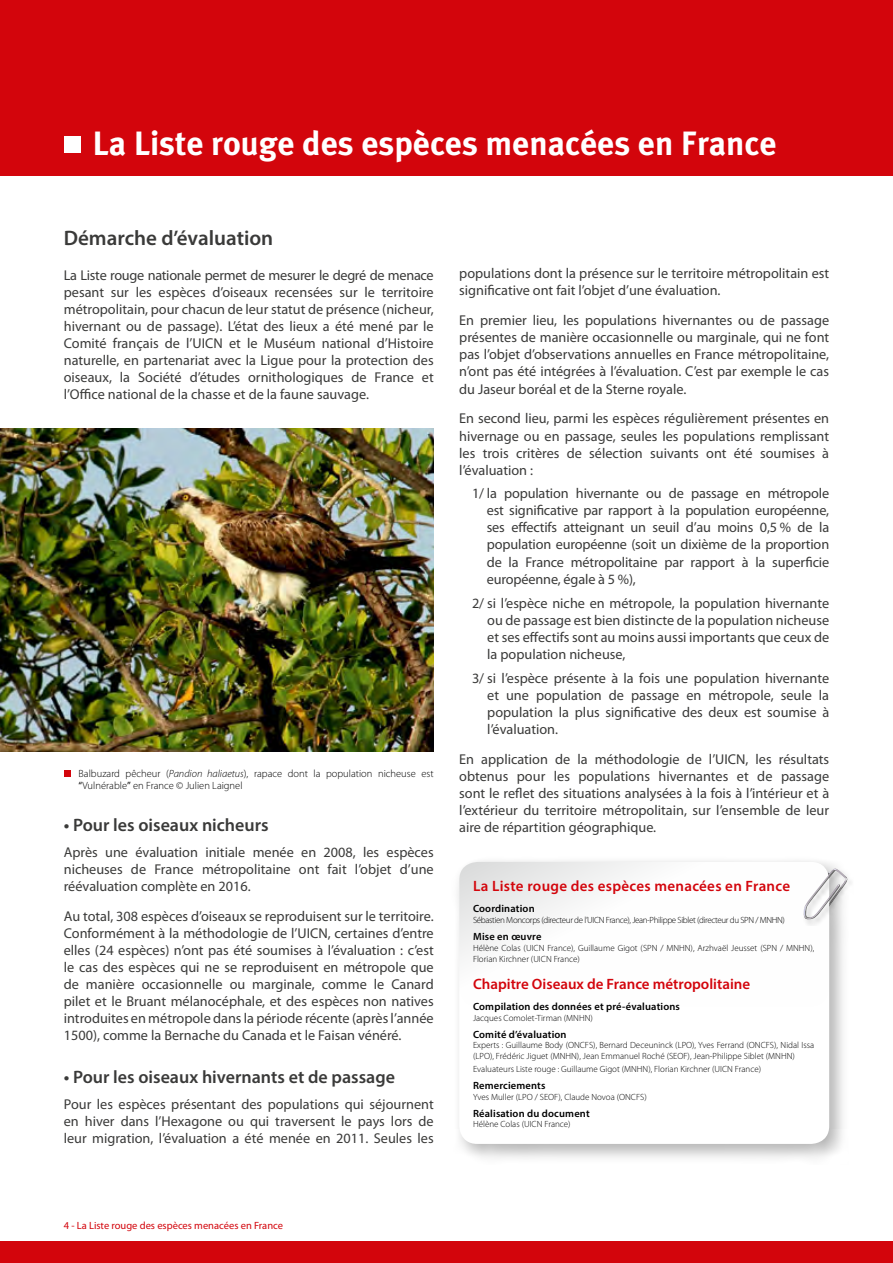
<style>
.page{position:relative;width:893px;height:1263px;background:#fff}
.page>*{position:absolute;margin:0;border:0;box-sizing:border-box;transform-origin:0 0}
.t1{font:700 33.75px "Meta Plus";color:#fff}
.t2{font:600 21px "Myriad Pro";color:#3a3a39}
.t3{font:600 18px "Myriad Pro";color:#3a3a39}
.t4{font:600 15px "Myriad Pro";letter-spacing:.02em;color:#d3050c}
.t5{font:600 15px "Myriad Pro";color:#d3050c}
.t6{font:14.25px/17.1px "Myriad Pro";color:#3a3a39;text-align:justify}
.t7{font:600 10.5px "Myriad Pro";letter-spacing:.015em;color:#000}
.t8{font:300 10.5px/12px "Myriad Pro";color:#000}
.t9{font:10.5px "Myriad Pro";color:#d3050c}
.t10{font:300 9px/11.7px "Myriad Pro";color:#000}
.t11{font:300 9px "Myriad Pro";letter-spacing:-.04em;color:#000}
.s1{font-style:italic}
.s2{font-weight:400}
</style>
<div class="page">
<div style="left:0;top:0;width:893px;height:176px;background:#d3050c"></div>
<div style="left:0;top:1241px;width:893px;height:22px;background:#d3050c"></div>
<div style="left:64px;top:136px;width:16px;height:17px;background:#fff"></div>
<div style="left:452px;top:855px;width:397px;height:309px;background:#000;opacity:.3"></div>
<div style="left:459px;top:862px;width:370px;height:282px;background:#fff;border-radius:18px"></div>
<svg style="left:459px;top:862px;width:370px;height:145px"></svg>
<svg style="left:794px;top:867px;width:56px;height:67px"></svg>
<img style="left:0;top:428px;width:434px;height:324px">
<div style="left:64px;top:770px;width:7px;height:6px;background:#d3050c"></div>
<h1 class="t1" style="left:92px;top:124px;width:686px">La Liste rouge des espèces menacées en France</h1>
<h2 class="t2" style="left:64px;top:225px;width:211px">Démarche d’évaluation</h2>
<p class="t6" style="left:64px;top:266px;width:371px">La Liste rouge nationale permet de mesurer le degré de menace pesant sur les espèces d’oiseaux recensées sur le territoire métropolitain, pour chacun de leur statut de présence (nicheur, hivernant ou de passage). L’état des lieux a été mené par le Comité français de l’UICN et le Muséum national d’Histoire naturelle, en partenariat avec la Ligue pour la protection des oiseaux, la Société d’études ornithologiques de France et l’Office national de la chasse et de la faune sauvage.</p>
<p class="t8" style="left:79px;top:767px;width:357px">Balbuzard pêcheur (<span class="s1">Pandion haliaetus</span>), rapace dont la population nicheuse est <span class="s2">“</span>Vulnérable<span class="s2">”</span> en France © Julien Laignel</p>
<p class="t3" style="left:64px;top:813px;width:206px">• Pour les oiseaux nicheurs</p>
<p class="t6" style="left:64px;top:843px;width:371px">Après une évaluation initiale menée en 2008, les espèces nicheuses de France métropolitaine ont fait l’objet d’une réévaluation complète en 2016.</p>
<p class="t6" style="left:64px;top:907px;width:371px">Au total, 308 espèces d’oiseaux se reproduisent sur le territoire.<br>Conformément à la méthodologie de l’UICN, certaines d’entre elles (24 espèces) n’ont pas été soumises à l’évaluation : c’est le cas des espèces qui ne se reproduisent en métropole que de manière occasionnelle ou marginale, comme le Canard pilet et le Bruant mélanocéphale, et des espèces non natives introduites en métropole dans la période récente (après l’année 1500), comme la Bernache du Canada et le Faisan vénéré.</p>
<p class="t3" style="left:64px;top:1066px;width:333px">• Pour les oiseaux hivernants et de passage</p>
<p class="t6" style="left:64px;top:1095px;width:371px">Pour les espèces présentant des populations qui séjournent en hiver dans l’Hexagone ou qui traversent le pays lors de leur migration, l’évaluation a été menée en 2011. Seules les</p>
<p class="t6" style="left:459px;top:265px;width:371px">populations dont la présence sur le territoire métropolitain est significative ont fait l’objet d’une évaluation.</p>
<p class="t6" style="left:459px;top:312px;width:371px">En premier lieu, les populations hivernantes ou de passage présentes de manière occasionnelle ou marginale, qui ne font pas l’objet d’observations annuelles en France métropolitaine, n’ont pas été intégrées à l’évaluation. C’est par exemple le cas du Jaseur boréal et de la Sterne royale.</p>
<p class="t6" style="left:459px;top:410px;width:371px">En second lieu, parmi les espèces régulièrement présentes en hivernage ou en passage, seules les populations remplissant les trois critères de sélection suivants ont été soumises à l’évaluation :</p>
<p class="t6" style="left:487px;top:485px;width:344px;text-indent:-15px">1/ la population hivernante ou de passage en métropole est significative par rapport à la population européenne, ses effectifs atteignant un seuil d’au moins 0,5 % de la population européenne (soit un dixième de la proportion de la France métropolitaine par rapport à la superficie européenne, égale à 5 %),</p>
<p class="t6" style="left:487px;top:594px;width:343px;text-indent:-15px">2/ si l’espèce niche en métropole, la population hivernante ou de passage est bien distincte de la population nicheuse et ses effectifs sont au moins aussi importants que ceux de la population nicheuse,</p>
<p class="t6" style="left:487px;top:669px;width:343px;text-indent:-15px">3/ si l’espèce présente à la fois une population hivernante et une population de passage en métropole, seule la population la plus significative des deux est soumise à l’évaluation.</p>
<p class="t6" style="left:459px;top:750px;width:371px">En application de la méthodologie de l’UICN, les résultats obtenus pour les populations hivernantes et de passage sont le reflet des situations analysées à la fois à l’intérieur et à l’extérieur du territoire métropolitain, sur l’ensemble de leur aire de répartition géographique.</p>
<p class="t4" style="left:473px;top:876px;width:319px">La Liste rouge des espèces menacées en France</p>
<p class="t7" style="left:473px;top:902px;width:63px">Coordination</p>
<p class="t11" style="left:473px;top:914px;width:313px">Sébastien Moncorps (directeur de l’UICN France), Jean-Philippe Siblet (directeur du SPN / MNHN)</p>
<p class="t7" style="left:473px;top:930px;width:70px">Mise en œuvre</p>
<p class="t10" style="left:473px;top:942px;width:343px">Hélène Colas (UICN France), Guillaume Gigot (SPN / MNHN), Arzhvaël Jeusset (SPN / MNHN),<br>Florian Kirchner (UICN France)</p>
<p class="t5" style="left:473px;top:974px;width:279px">Chapitre Oiseaux de France métropolitaine</p>
<p class="t7" style="left:473px;top:1000px;width:208px">Compilation des données et pré-évaluations</p>
<p class="t10" style="left:473px;top:1012px;width:121px">Jacques Comolet-Tirman (MNHN)</p>
<p class="t7" style="left:473px;top:1027px;width:95px">Comité d’évaluation</p>
<p class="t10" style="left:473px;top:1040px;width:343px;line-height:10.8px">Experts : Guillaume Body (ONCFS), Bernard Deceuninck (LPO), Yves Ferrand (ONCFS), Nidal Issa (LPO), Frédéric Jiguet (MNHN), Jean Emmanuel Roché (SEOF), Jean-Philippe Siblet (MNHN)</p>
<p class="t10" style="left:473px;top:1063px;width:290px">Evaluateurs Liste rouge : Guillaume Gigot (MNHN), Florian Kirchner (UICN France)</p>
<p class="t7" style="left:473px;top:1079px;width:74px">Remerciements</p>
<p class="t10" style="left:473px;top:1091px;width:175px">Yves Muller (LPO / SEOF), Claude Novoa (ONCFS)</p>
<p class="t7" style="left:473px;top:1106px;width:118px">Réalisation du document</p>
<p class="t10" style="left:473px;top:1118px;width:99px">Hélène Colas (UICN France)</p>
<p class="t9" style="left:64px;top:1219px;width:221px">4 - La Liste rouge des espèces menacées en France</p>
</div>
